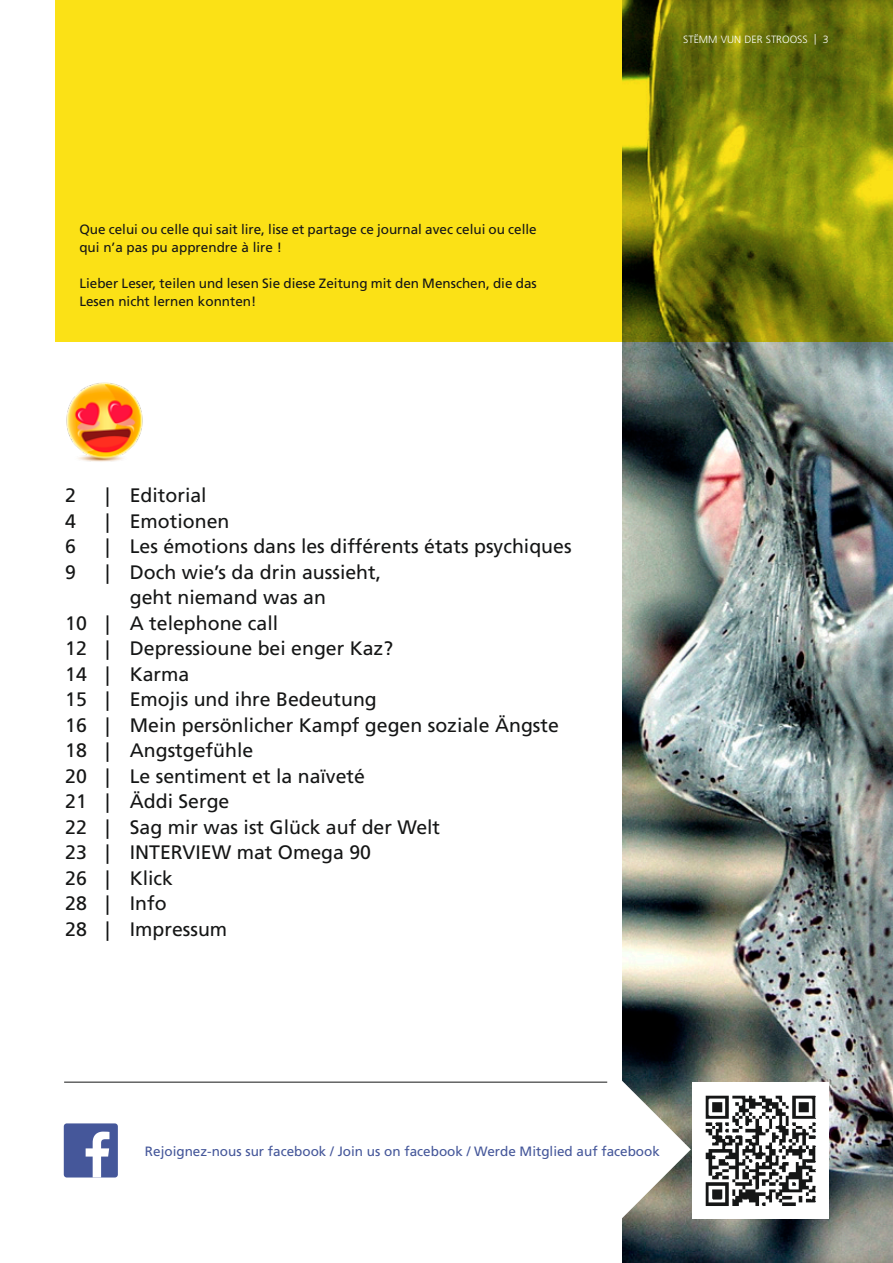
<style>
.page{position:relative;width:893px;height:1263px;background:#fff}
.page>*{position:absolute;margin:0;border:0;box-sizing:border-box;transform-origin:0 0}
.editorial{font:19.5px/25.5px "Frutiger LT Std";color:#151616}
.t1{font:13.5px/18px "Frutiger LT Std";color:#151616}
.t2{font:13.5px "Frutiger LT Std";color:#45579a}
.t3{font:300 10.5px "Frutiger LT Std";color:#fff}
</style>
<div class="page">
<img style="left:622px;top:342px;width:271px;height:921px">
<svg style="left:55px;top:0;width:838px;height:342px;background:#d1c112"></svg>
<hr style="left:64px;top:1082px;width:554px;height:1px;background:#151616">
<svg style="left:607px;top:1066px;width:84px;height:167px"></svg>
<img style="left:692px;top:1082px;width:137px;height:136px">
<div style="left:64px;top:1123px;width:54px;height:54px;background:#45579a;border-radius:3px"></div>
<svg style="left:86px;top:1131px;width:23px;height:46px"></svg>
<img style="left:66px;top:382px;width:77px;height:80px">
<p class="t1" style="left:79px;top:220px;width:459px">Que celui ou celle qui sait lire, lise et partage ce journal avec celui ou celle qui n’a pas pu apprendre à lire !</p>
<p class="t1" style="left:79px;top:274px;width:459px">Lieber Leser, teilen und lesen Sie diese Zeitung mit den Menschen, die das<br>Lesen nicht lernen konnten!</p>
<p class="editorial" style="left:65px;top:483px;width:12px">2</p>
<p class="editorial" style="left:106px;top:483px;width:103px">| Editorial</p>
<p class="editorial" style="left:65px;top:508px;width:12px">4</p>
<p class="editorial" style="left:106px;top:508px;width:125px">| Emotionen</p>
<p class="editorial" style="left:65px;top:534px;width:12px">6</p>
<p class="editorial" style="left:106px;top:534px;width:467px">| Les émotions dans les différents états psychiques</p>
<p class="editorial" style="left:65px;top:559px;width:12px">9</p>
<p class="editorial" style="left:130px;top:559px;width:253px;text-indent:-24px">| Doch wie’s da drin aussieht, geht niemand was an</p>
<p class="editorial" style="left:65px;top:610px;width:214px">10 | A telephone call</p>
<p class="editorial" style="left:65px;top:636px;width:329px">12 | Depressioune bei enger Kaz?</p>
<p class="editorial" style="left:65px;top:661px;width:126px">14 | Karma</p>
<p class="editorial" style="left:65px;top:687px;width:313px">15 | Emojis und ihre Bedeutung</p>
<p class="editorial" style="left:65px;top:712px;width:495px">16 | Mein persönlicher Kampf gegen soziale Ängste</p>
<p class="editorial" style="left:65px;top:738px;width:190px">18 | Angstgefühle</p>
<p class="editorial" style="left:65px;top:763px;width:301px">20 | Le sentiment et la naïveté</p>
<p class="editorial" style="left:65px;top:789px;width:166px">21 | Äddi Serge</p>
<p class="editorial" style="left:65px;top:814px;width:376px">22 | Sag mir was ist Glück auf der Welt</p>
<p class="editorial" style="left:65px;top:840px;width:307px">23 | INTERVIEW mat Omega 90</p>
<p class="editorial" style="left:65px;top:865px;width:109px">26 | Klick</p>
<p class="editorial" style="left:65px;top:891px;width:103px">28 | Info</p>
<p class="editorial" style="left:65px;top:916px;width:164px">28 | Impressum</p>
<p class="t3" style="left:683px;top:33px;width:147px">STËMM VUN DER STROOSS | 3</p>
<p class="t2" style="left:145px;top:1143px;width:516px">Rejoignez-nous sur facebook / Join us on facebook / Werde Mitglied auf facebook</p>
</div>
